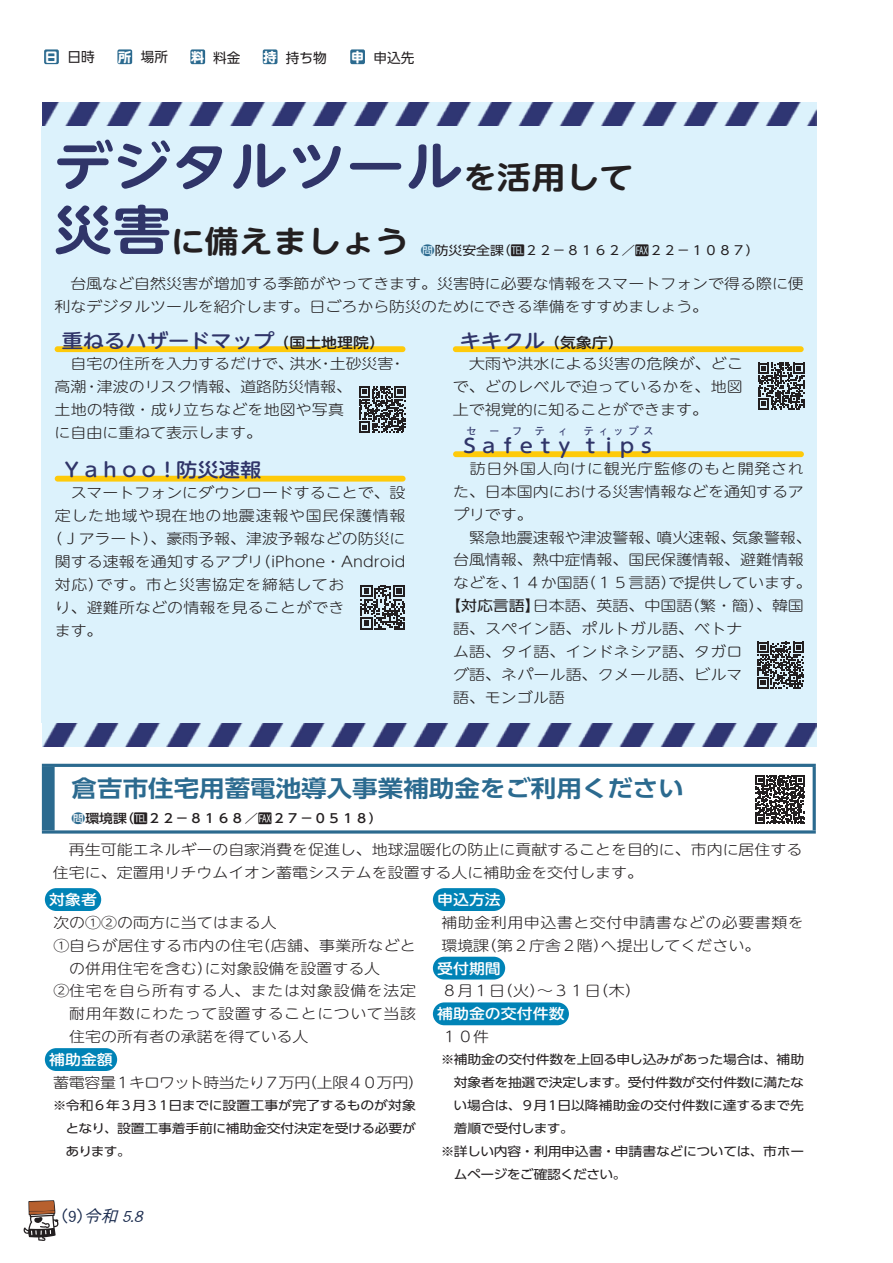
<style>
.page{position:relative;width:893px;height:1263px;background:#fff}
.page>*{position:absolute;margin:0;border:0;box-sizing:border-box;transform-origin:0 0}
.t1{font:700 52.65px "UD Shin M Go Pro De";color:#303569;scale:1.11 1}
.t2{font:700 30.6px "UD Shin M Go Pro De";color:#231f20;scale:1.11 1}
.t3{font:700 22.95px "UD Shin Go Pro De";color:#2b6a8f;scale:1.11 1}
.t4{font:500 19.2px "UD Shin M Go Pro";color:#303569;scale:1.11 1}
.t5{font:500 19.2px "UD Shin M Go Pro";letter-spacing:-.085em;color:#303569;scale:1.11 1}
.t6{font:500 19.2px "UD Shin M Go Pro";letter-spacing:-.105em;color:#303569;scale:1.11 1}
.t7{font:italic 16.95px "DFHS Gothic Std W3";color:#1a2b4e}
.t8{font:16.95px "DFHS Gothic Std W3";color:#1a2b4e}
.t9{font:300 14.4px/22.8px "UD Shin M Go Pro";color:#231f20;scale:1.11 1}
.t10{font:300 14.4px/22.8px "UD Shin M Go Pro";letter-spacing:.035em;color:#231f20;scale:1.11 1}
.t11{font:300 14.4px/22.8px "UD Shin M Go Pro";letter-spacing:.025em;color:#231f20;scale:1.11 1}
.t12{font:500 14.4px "UD Shin M Go Pro";color:#fff;scale:1.11 1}
.t13{font:300 14.4px "UD Shin M Go Pro";letter-spacing:.04em;color:#231f20;scale:1.11 1}
.t14{font:300 14.4px "UD Shin M Go Pro";letter-spacing:.05em;color:#231f20;scale:1.11 1}
.t15{font:300 14.4px "UD Shin M Go Pro";letter-spacing:-.05em;color:#231f20;scale:1.11 1}
.t16{font:500 14.4px "UD Shin M Go Pro";color:#231f20;scale:1.11 1}
.t17{font:14.4px "UD Shin Go Pro";color:#231f20;scale:1.11 1}
.t18{font:13.65px "UD Shin Go Pro";color:#231f20}
.t19{font:13.65px "DF Maru Gothic Std W9";color:#fff}
.t20{font:12.45px/22.8px "UD Shin Go Pro";letter-spacing:-.015em;color:#231f20;text-align:justify;scale:1.11 1}
.t21{font:500 12.45px "UD Shin Go Pro";color:#231f20;scale:1.11 1}
.t22{font:12.45px "UD Shin Go Pro";letter-spacing:-.035em;color:#231f20;scale:1.11 1}
.t23{font:10.65px "UD Shin Go Pro";letter-spacing:.775em;color:#303569}
.s1{font-size:30.6px;color:#231f20}
.s2{font-size:52.65px;color:#303569}
.s3{font-weight:500;color:#2b6a8f}
.s4{font-family:"OT Edit Font"}
.s5{font-family:"OT Edit Font";font-weight:400}
.s6{color:#2b6a8f}
</style>
<div class="page">
<div style="left:44px;top:49px;width:15px;height:15px;background:#2b6a8f;border-radius:2px"></div>
<div style="left:117px;top:49px;width:15px;height:15px;background:#2b6a8f;border-radius:2px"></div>
<div style="left:190px;top:49px;width:15px;height:15px;background:#2b6a8f;border-radius:2px"></div>
<div style="left:263px;top:49px;width:14px;height:15px;background:#2b6a8f;border-radius:2px"></div>
<div style="left:350px;top:49px;width:15px;height:15px;background:#2b6a8f;border-radius:2px"></div>
<div style="left:45px;top:888px;width:56px;height:23px;background:#0083b6;border-radius:11px"></div>
<div style="left:45px;top:1048px;width:72px;height:23px;background:#0083b6;border-radius:11px"></div>
<div style="left:433px;top:888px;width:72px;height:23px;background:#0083b6;border-radius:11px"></div>
<div style="left:433px;top:957px;width:72px;height:22px;background:#0083b6;border-radius:11px"></div>
<div style="left:433px;top:1002px;width:136px;height:23px;background:#0083b6;border-radius:11px"></div>
<hr style="left:42px;top:764px;width:774px;height:3px;background:#2b6a8f">
<hr style="left:813px;top:767px;width:3px;height:63px;background:#2b6a8f">
<hr style="left:42px;top:830px;width:774px;height:3px;background:#2b6a8f">
<div style="left:42px;top:767px;width:13px;height:63px;background:#2b6a8f"></div>
<svg style="left:756px;top:775px;width:49px;height:49px"></svg>
<img style="left:42px;top:102px;width:774px;height:645px">
<div style="left:42px;top:126px;width:775px;height:597px;background:#dcf2fc"></div>
<div style="left:55px;top:346px;width:350px;height:6px;background:#feca0a;border-radius:3px"></div>
<svg style="left:359px;top:386px;width:47px;height:47px"></svg>
<div style="left:55px;top:476px;width:351px;height:6px;background:#feca0a;border-radius:3px"></div>
<svg style="left:360px;top:585px;width:45px;height:45px"></svg>
<div style="left:453px;top:346px;width:351px;height:6px;background:#feca0a;border-radius:3px"></div>
<svg style="left:758px;top:363px;width:46px;height:46px"></svg>
<div style="left:453px;top:451px;width:351px;height:6px;background:#feca0a;border-radius:3px"></div>
<svg style="left:757px;top:642px;width:47px;height:46px"></svg>
<svg style="left:23px;top:1200px;width:36px;height:41px"></svg>
<p class="t19" style="left:45px;top:49px;width:15px">日</p>
<p class="t18" style="left:67px;top:46px;width:29px">日時</p>
<p class="t19" style="left:118px;top:49px;width:15px">所</p>
<p class="t18" style="left:141px;top:46px;width:29px">場所</p>
<p class="t19" style="left:191px;top:49px;width:15px">料</p>
<p class="t18" style="left:213px;top:46px;width:29px">料金</p>
<p class="t19" style="left:263px;top:49px;width:15px">持</p>
<p class="t18" style="left:286px;top:46px;width:42px">持ち物</p>
<p class="t19" style="left:351px;top:49px;width:15px">申</p>
<p class="t18" style="left:373px;top:46px;width:42px">申込先</p>
<h1 class="t1" style="left:54px;top:123px;width:523px">デジタルツール<span class="s1">を活用して</span></h1>
<h2 class="t2" style="left:54px;top:217px;width:321px"><span class="s2">災害</span>に備えましょう</h2>
<p class="t9" style="left:54px;top:272px;width:677px">　台風など自然災害が増加する季節がやってきます。災害時に必要な情報をスマートフォンで得る際に便利なデジタルツールを紹介します。日ごろから防災のためにできる準備をすすめましょう。</p>
<p class="t16" style="left:273px;top:331px;width:102px">（国土地理院(</p>
<p class="t20" style="left:421px;top:238px;width:76px"><span class="s3">問</span>防災安全課</p>
<p class="t20" style="left:497px;top:238px;width:238px">（<span class="s4">あ</span>２２－８１６２／<span class="s4">い</span>２２－１０８７(</p>
<h3 class="t4" style="left:62px;top:325px;width:193px">重ねるハザードマップ</h3>
<h3 class="t4" style="left:460px;top:325px;width:78px">キキクル</h3>
<p class="t9" style="left:453px;top:351px;width:263px;text-align:justify">　大雨や洪水による災害の危険が、どこで、どのレベルで迫っているかを、地図上で視覚的に知ることができます。</p>
<h3 class="t6" style="left:459px;top:430px;width:129px">Ｓａｆｅｔｙｔ</h3>
<p class="t16" style="left:544px;top:331px;width:73px">（気象庁(</p>
<p class="t9" style="left:97px;top:351px;width:231px;text-indent:-42px">　自宅の住所を入力するだけで、<br>津波のリスク情報、道路防災情報、</p>
<p class="t9" style="left:330px;top:351px;width:59px">土砂災害</p>
<p class="t9" style="left:290px;top:351px;width:30px">洪水</p>
<p class="t9" style="left:318px;top:351px;width:16px">・</p>
<p class="t9" style="left:389px;top:351px;width:16px">・</p>
<p class="t9" style="left:55px;top:374px;width:262px">高潮<br>土地の特徴・成り立ちなどを地図や写真に自由に重ねて表示します。</p>
<h3 class="t5" style="left:61px;top:454px;width:182px">Ｙａｈｏｏ！防災速報</h3>
<p class="t9" style="left:47px;top:481px;width:325px;text-align:right">　スマートフォンにダウンロードすることで、設定した地域や現在地の地震速報や国民保護情報（Ｊアラート）、豪雨予報、津波予報などの防災に（iPhone・Android</p>
<p class="t9" style="left:84px;top:374px;width:16px">・</p>
<p class="t23" style="left:466px;top:422px;width:103px">セーフティ</p>
<p class="t23" style="left:583px;top:422px;width:72px">ティップス</p>
<h3 class="t4" style="left:598px;top:430px;width:55px">ｉｐｓ</h3>
<p class="t14" style="left:453px;top:457px;width:318px">　訪日外国人向けに観光庁監修のもと開発され</p>
<p class="t9" style="left:453px;top:479px;width:318px">た、日本国内における災害情報などを通知するア</p>
<p class="t9" style="left:453px;top:502px;width:73px">プリです。</p>
<p class="t9" style="left:732px;top:525px;width:73px">気象警報、</p>
<p class="t9" style="left:453px;top:525px;width:188px">　緊急地震速報や津波警報、</p>
<p class="t9" style="left:453px;top:548px;width:318px">台風情報、熱中症情報、国民保護情報、避難情報</p>
<p class="t9" style="left:668px;top:571px;width:131px">で提供しています。</p>
<p class="t9" style="left:656px;top:525px;width:73px">噴火速報、</p>
<p class="t11" style="left:97px;top:549px;width:225px;text-indent:-42px">関する速報を通知するアプリ<br>です。市と災害協定を締結してお</p>
<p class="t9" style="left:453px;top:571px;width:59px">などを、</p>
<p class="t9" style="left:581px;top:571px;width:88px">（１５言語）</p>
<p class="t9" style="left:509px;top:571px;width:73px">１４か国語</p>
<p class="t9" style="left:55px;top:572px;width:262px">対応）<br>り、避難所などの情報を見ることができます。</p>
<p class="t17" style="left:445px;top:594px;width:88px">【対応言語】</p>
<p class="t9" style="left:453px;top:616px;width:262px;text-align:justify">語、スペイン語、ポルトガル語、ベトナム語、タイ語、インドネシア語、タガログ語、ネパール語、クメール語、ビルマ語、モンゴル語</p>
<p class="t9" style="left:684px;top:594px;width:109px">（繁・簡）、韓国</p>
<p class="t9" style="left:533px;top:594px;width:145px">日本語、英語、中国語</p>
<h3 class="t3" style="left:72px;top:770px;width:553px">倉吉市住宅用蓄電池導入事業補助金をご利用ください</h3>
<p class="t21" style="left:120px;top:808px;width:238px">（<span class="s5">あ</span>２２－８１６８／<span class="s5">い</span>２７－０５１８(</p>
<p class="t21" style="left:72px;top:808px;width:51px"><span class="s6">問</span>環境課</p>
<p class="t9" style="left:53px;top:838px;width:677px">　再生可能エネルギーの自家消費を促進し、地球温暖化の防止に貢献することを目的に、市内に居住する住宅に、定置用リチウムイオン蓄電システムを設置する人に補助金を交付します。</p>
<p class="t12" style="left:49px;top:888px;width:45px">対象者</p>
<p class="t9" style="left:255px;top:910px;width:146px;text-indent:-202px">次の①②の両方に当てはまる人<br>（店舗、事業所などと</p>
<p class="t12" style="left:437px;top:888px;width:59px">申込方法</p>
<p class="t10" style="left:601px;top:910px;width:184px;text-indent:-159px">補助金利用申込書と交付申請書などの必要書類をへ提出してください。</p>
<p class="t9" style="left:205px;top:933px;width:160px;text-indent:-151px">①自らが居住する市内の住宅<br>に対象設備を設置する人</p>
<p class="t9" style="left:481px;top:933px;width:116px">（第２庁舎２階）</p>
<p class="t9" style="left:441px;top:933px;width:45px">環境課</p>
<p class="t12" style="left:437px;top:956px;width:59px">受付期間</p>
<p class="t9" style="left:441px;top:979px;width:181px">８月１（日火）～３１（日木(</p>
<p class="t12" style="left:437px;top:1002px;width:116px">補助金の交付件数</p>
<p class="t9" style="left:441px;top:1024px;width:45px">１０件</p>
<p class="t20" style="left:441px;top:1048px;width:329px;text-align:right">※補助金の交付件数を上回る申し込みがあった場合は、補助対象者を抽選で決定します。受付件数が交付件数に満たな日以降補助金の交付件数に達するまで先</p>
<p class="t9" style="left:69px;top:956px;width:131px">の併用住宅を含む）</p>
<p class="t13" style="left:53px;top:979px;width:328px">②住宅を自ら所有する人、または対象設備を法定</p>
<p class="t10" style="left:69px;top:1002px;width:314px">耐用年数にわたって設置することについて当該</p>
<p class="t9" style="left:69px;top:1024px;width:217px">住宅の所有者の承諾を得ている人</p>
<p class="t12" style="left:49px;top:1048px;width:59px">補助金額</p>
<p class="t9" style="left:301px;top:1070px;width:112px">（上限４０万円(</p>
<p class="t15" style="left:53px;top:1071px;width:233px">蓄電容量１キロワット時当たり７万円</p>
<p class="t20" style="left:65px;top:1093px;width:317px;text-indent:-13px">※令和６年３月３１日までに設置工事が完了するものが対象となり、設置工事着手前に補助金交付決定を受ける必要があります。</p>
<p class="t20" style="left:454px;top:1093px;width:97px">い場合は、９月１</p>
<p class="t20" style="left:454px;top:1116px;width:110px">着順で受付します。</p>
<p class="t20" style="left:441px;top:1139px;width:329px">※詳しい内容・利用申込書・申請書などについては、市ホー</p>
<p class="t22" style="left:454px;top:1164px;width:157px">ムページをご確認ください。</p>
<p class="t7" style="left:83px;top:1207px;width:65px">令和 5.8</p>
<p class="t8" style="left:51px;top:1207px;width:44px">（）9</p>
</div>
